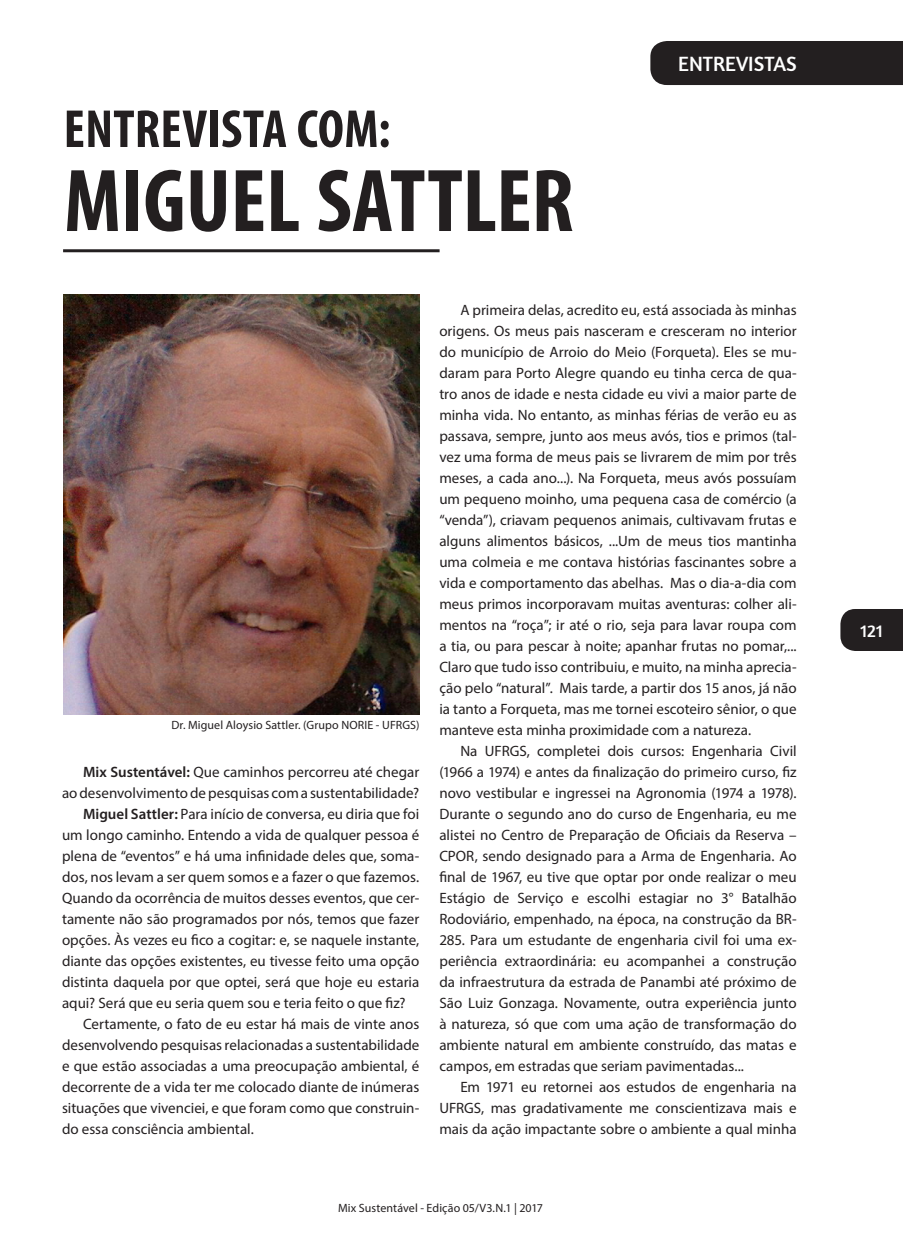
<style>
.page{position:relative;width:903px;height:1260px;background:#fff}
.page>*{position:absolute;margin:0;border:0;box-sizing:border-box;transform-origin:0 0}
.título{font:700 condensed 90px "Myriad Pro";color:#231f20}
.título-2{font:700 condensed 54px "Myriad Pro";letter-spacing:.005em;color:#231f20}
.t1{font:21px "Amaranth";color:#fff}
.t2{font:18px "Amaranth";color:#fff}
.texto{font:15px/21px "Myriad Pro";color:#231f20;text-align:justify}
.fonte_imagens{font:12px "Myriad Pro";letter-spacing:.01em;color:#231f20}
.texto-2{font:12px "Myriad Pro";letter-spacing:.005em;color:#231f20}
.s1{font-weight:600}
</style>
<div class="page">
<div style="left:840px;top:609px;width:63px;height:42px;background:#231f20"></div>
<div style="left:650px;top:41px;width:253px;height:44px;background:#231f20"></div>
<hr style="left:63px;top:249px;width:377px;height:3px;background:#231f20">
<img style="left:63px;top:294px;width:356px;height:420px">
<p class="título-2" style="left:64px;top:95px;width:328px">ENTREVISTA COM:</p>
<p class="título" style="left:64px;top:145px;width:511px">MIGUEL SATTLER</p>
<h3 class="t1" style="left:678px;top:51px;width:120px">ENTREVISTAS</h3>
<p class="fonte_imagens" style="left:171px;top:718px;width:250px">Dr. Miguel Aloysio Sattler. (Grupo NORIE - UFRGS)</p>
<p class="texto" style="left:62px;top:761px;width:359px;text-align:right"><span class="s1">Mix Sustentável:</span> Que caminhos percorreu até chegar<br>ao desenvolvimento de pesquisas com a sustentabilidade?</p>
<p class="texto" style="left:62px;top:803px;width:359px;text-indent:21px"><span class="s1">Miguel Sattler:</span> Para início de conversa, eu diria que foi um longo caminho. Entendo a vida de qualquer pessoa é plena de “eventos” e há uma infinidade deles que, soma&shy;dos, nos levam a ser quem somos e a fazer o que fazemos.<br>Quando da ocorrência de muitos desses eventos, que cer&shy;tamente não são programados por nós, temos que fazer opções. Às vezes eu fico a cogitar: e, se naquele instante, diante das opções existentes, eu tivesse feito uma opção distinta daquela por que optei, será que hoje eu estaria aqui? Será que eu seria quem sou e teria feito o que fiz?</p>
<p class="texto" style="left:62px;top:1013px;width:359px;text-indent:21px">Certamente, o fato de eu estar há mais de vinte anos desenvolvendo pesquisas relacionadas a sustentabilidade e que estão associadas a uma preocupação ambiental, é decorrente de a vida ter me colocado diante de inúmeras situações que vivenciei, e que foram como que construin&shy;do essa consciência ambiental.</p>
<p class="texto" style="left:439px;top:299px;width:359px;text-indent:21px">A primeira delas, acredito eu, está associada às minhas origens. Os meus pais nasceram e cresceram no interior do município de Arroio do Meio (Forqueta). Eles se mu&shy;daram para Porto Alegre quando eu tinha cerca de qua&shy;tro anos de idade e nesta cidade eu vivi a maior parte de minha vida. No entanto, as minhas férias de verão eu as passava, sempre, junto aos meus avós, tios e primos (tal&shy;vez uma forma de meus pais se livrarem de mim por três meses, a cada ano...). Na Forqueta, meus avós possuíam um pequeno moinho, uma pequena casa de comércio (a “venda”), criavam pequenos animais, cultivavam frutas e alguns alimentos básicos, ...Um de meus tios mantinha uma colmeia e me contava histórias fascinantes sobre a vida e comportamento das abelhas. Mas o dia-a-dia com meus primos incorporavam muitas aventuras: colher ali&shy;mentos na “roça”; ir até o rio, seja para lavar roupa com a tia, ou para pescar à noite; apanhar frutas no pomar,...<br>Claro que tudo isso contribuiu, e muito, na minha aprecia&shy;ção pelo “natural”. Mais tarde, a partir dos 15 anos, já não ia tanto a Forqueta, mas me tornei escoteiro sênior, o que manteve esta minha proximidade com a natureza.</p>
<p class="texto" style="left:439px;top:740px;width:359px;text-indent:21px">Na UFRGS, completei dois cursos: Engenharia Civil (1966 a 1974) e antes da finalização do primeiro curso, fiz novo vestibular e ingressei na Agronomia (1974 a 1978).<br>Durante o segundo ano do curso de Engenharia, eu me alistei no Centro de Preparação de Oficiais da Reserva – CPOR, sendo designado para a Arma de Engenharia. Ao final de 1967, eu tive que optar por onde realizar o meu Estágio de Serviço e escolhi estagiar no 3° Batalhão Rodoviário, empenhado, na época, na construção da BR-285. Para um estudante de engenharia civil foi uma ex&shy;periência extraordinária: eu acompanhei a construção da infraestrutura da estrada de Panambi até próximo de São Luiz Gonzaga. Novamente, outra experiência junto à natureza, só que com uma ação de transformação do ambiente natural em ambiente construído, das matas e campos, em estradas que seriam pavimentadas...</p>
<p class="texto" style="left:439px;top:1076px;width:359px;text-indent:21px">Em 1971 eu retornei aos estudos de engenharia na UFRGS, mas gradativamente me conscientizava mais e mais da ação impactante sobre o ambiente a qual minha</p>
<p class="texto-2" style="left:338px;top:1201px;width:206px">Mix Sustentável - Edição 05/V3.N.1 | 2017</p>
<p class="t2" style="left:860px;top:620px;width:24px">121</p>
</div>
